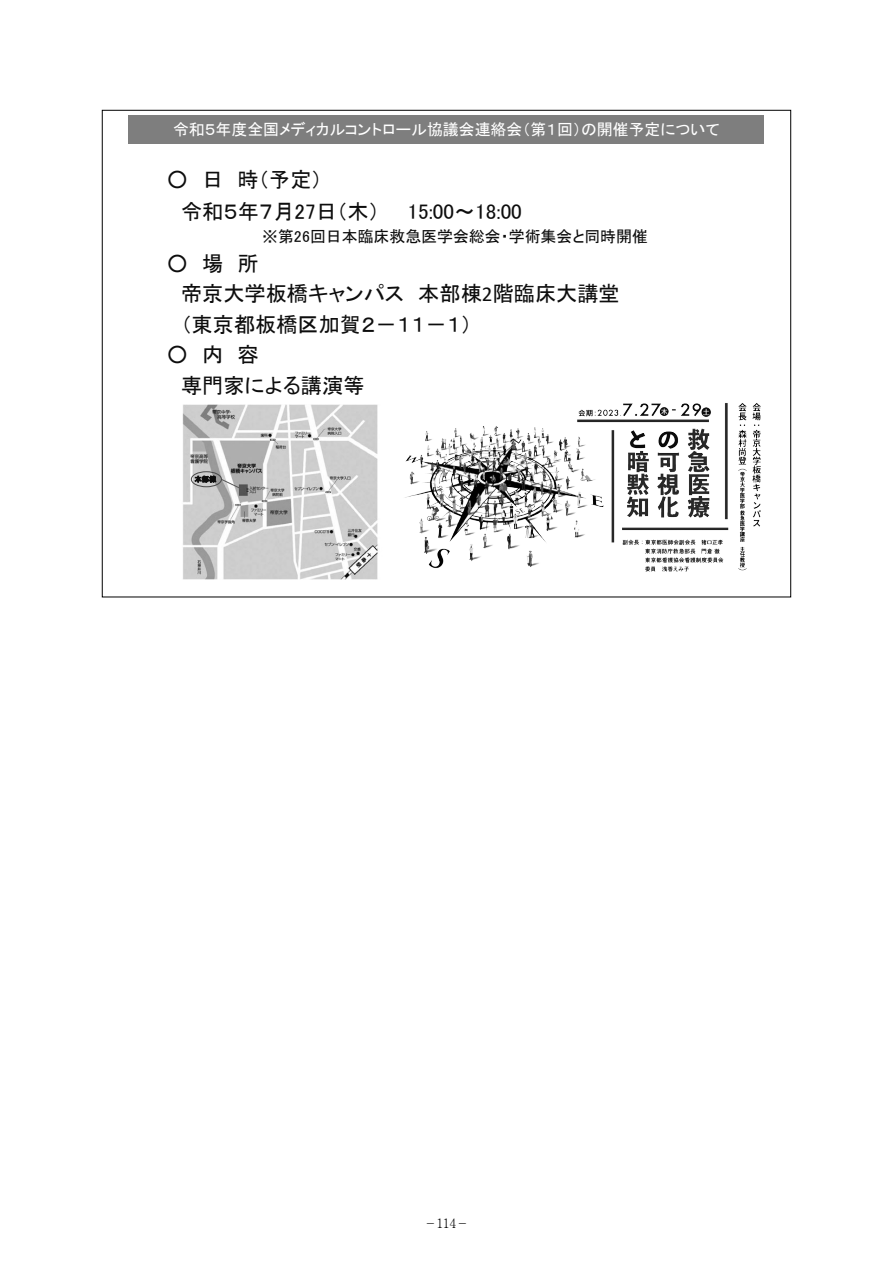
<style>
.page{position:relative;width:893px;height:1263px;background:#fff}
.page>*{position:absolute;margin:0;border:0;box-sizing:border-box;transform-origin:0 0}
.t1{font:21.15px/30.5px "MS P Gothic";color:#0d0d0d}
.t2{font:15.9px "MS P Gothic";color:#fff}
.t3{font:15.9px "MS P Gothic";color:#0d0d0d}
.t4{font:300 12.75px "Ryumin Pr 6 N";color:#000}
.t5{font:7.05px "MS P Gothic";color:#0d0d0d}
.s1{font-family:"Calibri"}
</style>
<div class="page">
<img style="left:182px;top:405px;width:196px;height:175px">
<div style="left:129px;top:115px;width:635px;height:28px;background:#7e7e7e"></div>
<img style="left:405px;top:403px;width:356px;height:169px">
<svg style="left:221px;top:478px;width:21px;height:12px"></svg>
<div style="left:191px;top:471px;width:31px;height:16px;border:1px solid #484848;border-radius:50%"></div>
<p class="t2" style="left:173px;top:121px;width:548px">令和５年度全国メディカルコントロール協議会連絡会（第１回）の開催予定について</p>
<p class="t1" style="left:181px;top:163px;width:200px;line-height:32px;text-indent:-14px">○ 日 時（予定）<br>令和５年７月27日（木）</p>
<p class="t1" style="left:407px;top:196px;width:116px">15:00～18:00</p>
<p class="t3" style="left:262px;top:228px;width:387px">※第26回日本臨床救急医学会総会・学術集会と同時開催</p>
<p class="t1" style="left:181px;top:248px;width:440px;text-indent:-14px">○場所<br>帝京大学板橋キャンパス 本部棟<span class="s1">2</span>階臨床大講堂（東京都板橋区加賀２－１１－１）</p>
<p class="t1" style="left:181px;top:339px;width:185px;text-indent:-14px">○内容<br>専門家による講演等</p>
<p class="t5" style="left:195px;top:476px;width:23px">本部棟</p>
<p class="t4" style="left:424px;top:1213px;width:46px">－114－</p>
</div>
